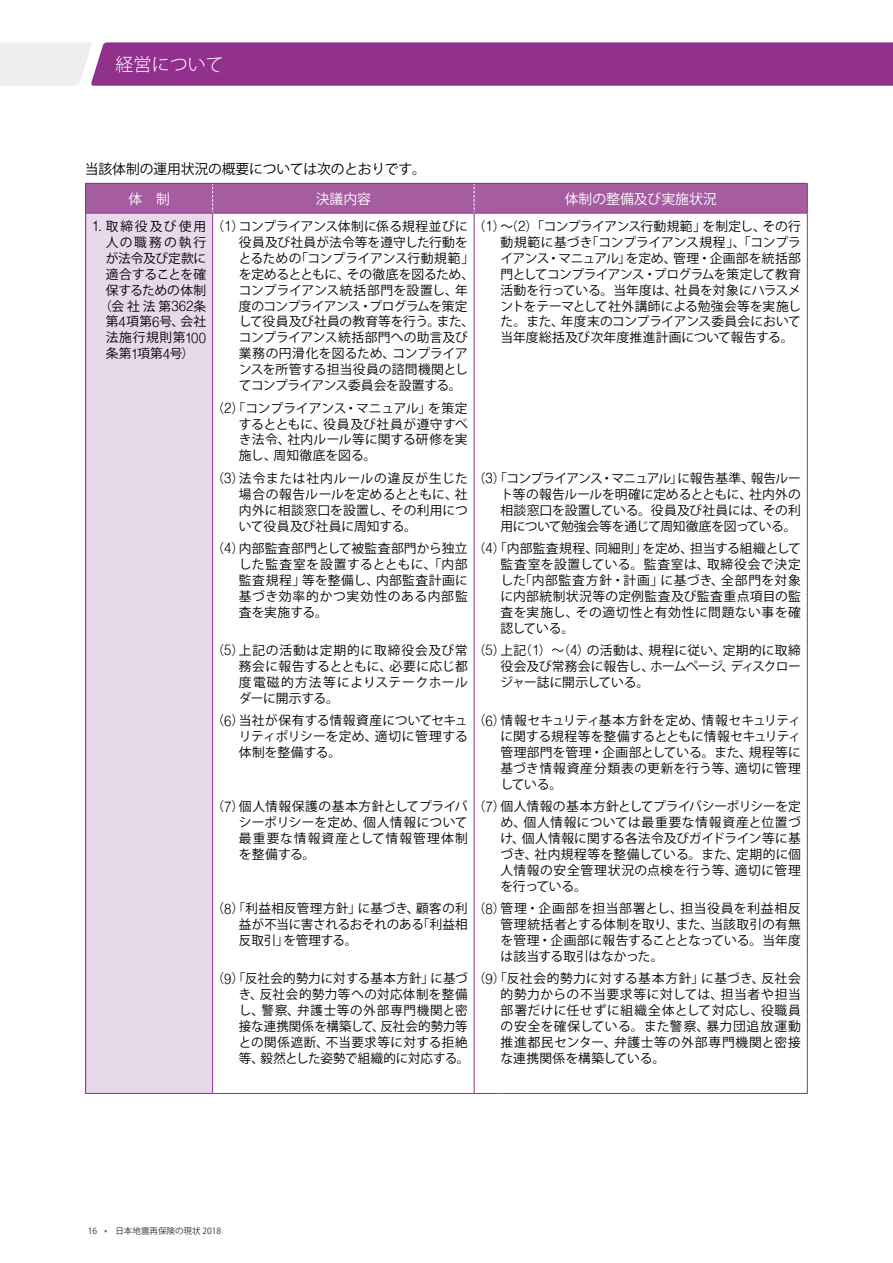
<style>
.page{position:relative;width:893px;height:1263px;background:#fff}
.page>*{position:absolute;margin:0;border:0;box-sizing:border-box;transform-origin:0 0}
.t1{font:300 18px "Koz Go Pro";color:#fff}
.t2{font:13.8px "Koz Go Pro";letter-spacing:-.015em;color:#000}
.t3{font:13.8px "Koz Go Pro";color:#fff}
.t4{font:12.75px/15.9px "Koz Go Pro";letter-spacing:.01em;color:#000;text-align:justify}
.t5{font:12.75px/15.9px "Koz Go Pro";letter-spacing:-.01em;color:#000}
.t6{font:12.75px/15.9px "Koz Go Pro";letter-spacing:-.02em;color:#000;text-align:center}
.t7{font:12.75px/15.9px "Koz Go Pro";letter-spacing:.035em;color:#000}
.t8{font:12.75px/15.9px "Koz Go Pro";letter-spacing:.04em;color:#000}
.t9{font:12.75px/15.9px "Koz Go Pro";letter-spacing:.03em;color:#000}
.t10{font:12.75px "Koz Go Pro";letter-spacing:.16em;color:#000}
.t11{font:12.75px "Koz Go Pro";letter-spacing:-.03em;color:#000}
.t12{font:12.75px "Koz Go Pro";letter-spacing:-.035em;color:#000}
.t13{font:12.75px "Koz Go Pro";letter-spacing:.15em;color:#000}
.t14{font:8.55px "Koz Go Pro";color:#333}
.s1{font-family:"Helvetica";font-weight:300;font-size:14.7px}
.s2{font-family:"Helvetica";font-weight:300;font-size:13.95px}
</style>
<div class="page">
<div style="left:86px;top:213px;width:127px;height:880px;background:#e7d8ea"></div>
<svg style="left:213px;top:214px;width:287px;height:879px"></svg>
<hr style="left:85px;top:213px;width:1px;height:880px;background:#92308d">
<hr style="left:85px;top:1093px;width:128px;height:1px;background:#92308d">
<hr style="left:212px;top:214px;width:1px;height:879px;background:#92308d">
<svg style="left:213px;top:1093px;width:26px;height:1px"></svg>
<hr style="left:239px;top:1093px;width:235px;height:1px;background:#92308d">
<hr style="left:474px;top:214px;width:1px;height:879px;background:#92308d">
<svg style="left:85px;top:183px;width:723px;height:31px;background:#a55aa0"></svg>
<svg style="left:474px;top:1093px;width:26px;height:1px"></svg>
<hr style="left:500px;top:213px;width:308px;height:1px;background:#92308d">
<hr style="left:807px;top:214px;width:1px;height:879px;background:#92308d">
<hr style="left:500px;top:1093px;width:308px;height:1px;background:#92308d">
<svg style="left:0;top:42px;width:893px;height:44px;background:#9d4799"></svg>
<h1 class="t1" style="left:116px;top:53px;width:109px">経営について</h1>
<h1 class="t1" style="left:116px;top:53px;width:181px">日本地震再保険の現状</h1>
<p class="t2" style="left:85px;top:160px;width:343px">当該体制の運用状況の概要については次のとおりです。</p>
<p class="t3" style="left:128px;top:190px;width:43px">体　制</p>
<p class="t3" style="left:316px;top:190px;width:57px">決議内容</p>
<p class="t3" style="left:565px;top:190px;width:154px">体制の整備及び実施状況</p>
<p class="t10" style="left:92px;top:218px;width:154px"><span class="s1">1</span><span class="s2">.</span> 取締役及び使用（<span class="s1">1</span>）</p>
<p class="t13" style="left:106px;top:234px;width:102px">人の職務の執行</p>
<p class="t11" style="left:106px;top:250px;width:102px">が法令及び定款に</p>
<p class="t12" style="left:106px;top:266px;width:102px">適合することを確</p>
<p class="t4" style="left:106px;top:282px;width:102px">保するための体制</p>
<p class="t4" style="left:99px;top:298px;width:109px">（会社法第<span class="s1">362</span>条</p>
<p class="t4" style="left:106px;top:314px;width:102px">第<span class="s1">4</span>項第<span class="s1">6</span>号、会社</p>
<p class="t4" style="left:106px;top:330px;width:102px">法施行規則第<span class="s1">100</span></p>
<p class="t4" style="left:106px;top:346px;width:90px">条第<span class="s1">1</span>項第<span class="s1">4</span>号）</p>
<p class="t4" style="left:500px;top:218px;width:302px">～（<span class="s1">2</span>）「コンプライアンス行動規範」を制定し、その行動規範に基づき「コンプライアンス規程」、「コンプライアンス・マニュアル」を定め、管理・企画部を統括部門としてコンプライアンス・プログラムを策定して教育活動を行っている。当年度は、社員を対象にハラスメントをテーマとして社外講師による勉強会等を実施した。また、年度末のコンプライアンス委員会において当年度総括及び次年度推進計画について報告する。</p>
<p class="t5" style="left:239px;top:218px;width:268px">コンプライアンス体制に係る規程並びに（<span class="s1">1</span>）役員及び社員が法令等を遵守した行動を<br>とるための「コンプライアンス行動規範」<br>を定めるとともに、その徹底を図るため、<br>コンプライアンス統括部門を設置し、年<br>度のコンプライアンス・プログラムを策定<br>して役員及び社員の教育等を行う。また、<br>コンプライアンス統括部門への助言及び<br>業務の円滑化を図るため、コンプライア<br>ンスを所管する担当役員の諮問機関とし<br>てコンプライアンス委員会を設置する。</p>
<p class="t4" style="left:239px;top:400px;width:230px;text-indent:-6px">「コンプライアンス・マニュアル」を策定するとともに、役員及び社員が遵守すべき法令、社内ルール等に関する研修を実施し、周知徹底を図る。</p>
<p class="t4" style="left:239px;top:470px;width:268px;text-align:left">法令または社内ルールの違反が生じた（<span class="s1">3</span>）場合の報告ルールを定めるとともに、社<br>内外に相談窓口を設置し、その利用につ<br>いて役員及び社員に周知する。</p>
<p class="t7" style="left:239px;top:541px;width:268px">内部監査部門として被監査部門から独立（<span class="s1">4</span>）した監査室を設置するとともに、「内部<br>監査規程」等を整備し、内部監査計画に<br>基づき効率的かつ実効性のある内部監<br>査を実施する。</p>
<p class="t8" style="left:239px;top:643px;width:268px">上記の活動は定期的に取締役会及び常（<span class="s1">5</span>）務会に報告するとともに、必要に応じ都<br>度電磁的方法等によりステークホール<br>ダーに開示する。</p>
<p class="t4" style="left:239px;top:713px;width:268px;text-align:left">当社が保有する情報資産についてセキュ（<span class="s1">6</span>）リティポリシーを定め、適切に管理する<br>体制を整備する。</p>
<p class="t4" style="left:211px;top:400px;width:34px">（<span class="s1">2</span>）</p>
<p class="t6" style="left:494px;top:470px;width:308px">「コンプライアンス・マニュアル」に報告基準、報告ルート等の報告ルールを明確に定めるとともに、社内外の相談窓口を設置している。役員及び社員には、その利用について勉強会等を通じて周知徹底を図っている。</p>
<p class="t4" style="left:500px;top:541px;width:302px;text-indent:-6px">「内部監査規程、同細則」を定め、担当する組織として監査室を設置している。監査室は、取締役会で決定した「内部監査方針・計画」に基づき、全部門を対象に内部統制状況等の定例監査及び監査重点項目の監査を実施し、その適切性と有効性に問題ない事を確認している。</p>
<p class="t4" style="left:500px;top:643px;width:302px">上記（<span class="s1">1</span>）～（<span class="s1">4</span>）の活動は、規程に従い、定期的に取締役会及び常務会に報告し、ホームページ、ディスクロージャー誌に開示している。</p>
<p class="t4" style="left:500px;top:713px;width:302px">情報セキュリティ基本方針を定め、情報セキュリティに関する規程等を整備するとともに情報セキュリティ管理部門を管理・企画部としている。また、規程等に基づき情報資産分類表の更新を行う等、適切に管理している。</p>
<p class="t4" style="left:500px;top:799px;width:302px">個人情報の基本方針としてプライバシーポリシーを定め、個人情報については最重要な情報資産と位置づけ、個人情報に関する各法令及びガイドライン等に基づき、社内規程等を整備している。また、定期的に個人情報の安全管理状況の点検を行う等、適切に管理を行っている。</p>
<p class="t4" style="left:500px;top:901px;width:302px">管理・企画部を担当部署とし、担当役員を利益相反管理統括者とする体制を取り、また、当該取引の有無を管理・企画部に報告することとなっている。当年度は該当する取引はなかった。</p>
<p class="t4" style="left:500px;top:971px;width:302px;text-indent:-6px">「反社会的勢力に対する基本方針」に基づき、反社会的勢力からの不当要求等に対しては、担当者や担当部署だけに任せずに組織全体として対応し、役職員の安全を確保している。また警察、暴力団追放運動推進都民センター、弁護士等の外部専門機関と密接な連携関係を構築している。</p>
<p class="t4" style="left:211px;top:470px;width:34px">（<span class="s1">3</span>）</p>
<p class="t4" style="left:211px;top:541px;width:34px">（<span class="s1">4</span>）</p>
<p class="t4" style="left:211px;top:643px;width:34px">（<span class="s1">5</span>）</p>
<p class="t4" style="left:211px;top:713px;width:34px">（<span class="s1">6</span>）</p>
<p class="t9" style="left:239px;top:799px;width:268px">個人情報保護の基本方針としてプライバ（<span class="s1">7</span>）シーポリシーを定め、個人情報について<br>最重要な情報資産として情報管理体制<br>を整備する。</p>
<p class="t4" style="left:211px;top:799px;width:34px">（<span class="s1">7</span>）</p>
<p class="t4" style="left:239px;top:901px;width:268px;text-align:left;text-indent:-6px">「利益相反管理方針」に基づき、顧客の利（<span class="s1">8</span>）益が不当に害されるおそれのある「利益相<br>反取引」を管理する。</p>
<p class="t4" style="left:239px;top:971px;width:268px;text-align:left;text-indent:-6px">「反社会的勢力に対する基本方針」に基づ（<span class="s1">9</span>）き、反社会的勢力等への対応体制を整備<br>し、警察、弁護士等の外部専門機関と密<br>接な連携関係を構築して、反社会的勢力等<br>との関係遮断、不当要求等に対する拒絶<br>等、毅然とした姿勢で組織的に対応する。</p>
<p class="t4" style="left:211px;top:901px;width:34px">（<span class="s1">8</span>）</p>
<p class="t4" style="left:211px;top:971px;width:34px">（<span class="s1">9</span>）</p>
<p class="t14" style="left:88px;top:1226px;width:11px">16</p>
<p class="t14" style="left:115px;top:1226px;width:107px">日本地震再保険の現状 2018</p>
</div>
